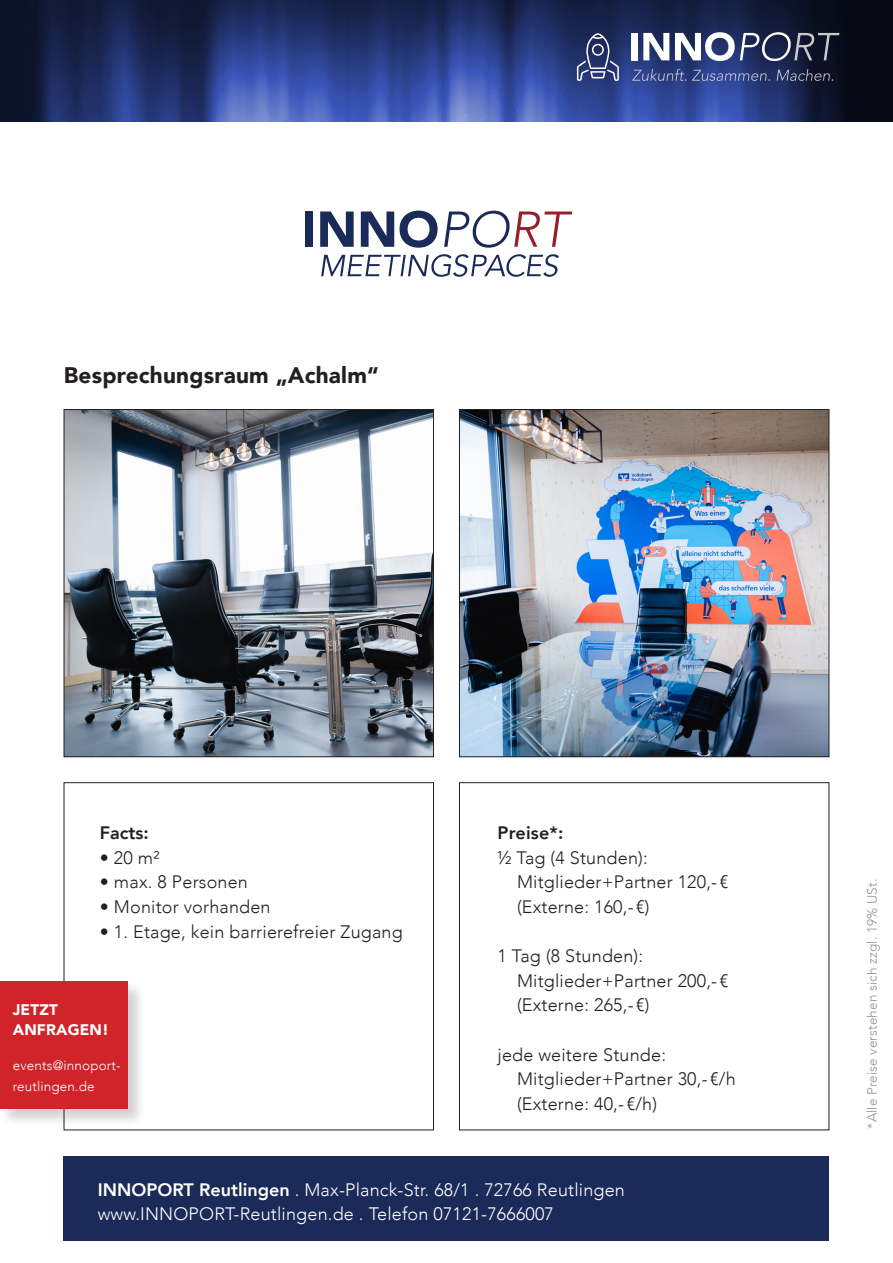
<style>
.page{position:relative;width:893px;height:1263px;background:#fff}
.page>*{position:absolute;margin:0;border:0;box-sizing:border-box;transform-origin:0 0}
._1_Headline__Hypatia_ExtraLight__28pt__0_{font:900 22.5px "Avenir";letter-spacing:.01em;color:#231f20}
._3_Fließtext__Hypathia_Light__9_5pt__10__{font:300 18px "Avenir";letter-spacing:.01em;color:#231f20}
._1_Headline__Hypatia_ExtraLight__28pt__0_-2{font:300 18px "Avenir";letter-spacing:.01em;color:#fff}
._3_Fließtext__Hypathia_Light__9_5pt__10__-2{font:800 18px "Avenir";letter-spacing:.01em;color:#231f20}
._1_Headline__Hypatia_ExtraLight__28pt__0_-3{font:800 18px "Avenir";color:#231f20}
._3_Fließtext__Hypathia_Light__9_5pt__10__-3{font:900 15.3px "Avenir";letter-spacing:.01em;color:#fff}
._3_Fließtext__Hypathia_Light__9_5pt__10__-4{font:300 13.5px "Avenir";letter-spacing:.01em;color:#939598}
._3_Fließtext__Hypathia_Light__9_5pt__10__-5{font:300 13.5px/21px "Avenir";letter-spacing:.01em;color:#fff}
.s1{font-weight:800}
</style>
<div class="page">
<img style="left:461px;top:411px;width:366px;height:344px">
<div style="left:459px;top:409px;width:370px;height:348px;border:1px solid #231f20"></div>
<img style="left:66px;top:411px;width:366px;height:344px">
<div style="left:64px;top:409px;width:370px;height:348px;border:1px solid #231f20"></div>
<div style="left:459px;top:782px;width:370px;height:348px;border:1px solid #231f20"></div>
<div style="left:64px;top:1157px;width:765px;height:84px;background:#1b2b59"></div>
<img style="left:0;top:0;width:893px;height:121px">
<div style="left:632px;top:33px;width:6px;height:27px;background:#fff"></div>
<svg style="left:643px;top:33px;width:26px;height:27px"></svg>
<svg style="left:675px;top:32px;width:164px;height:29px"></svg>
<svg style="left:632px;top:69px;width:54px;height:12px"></svg>
<svg style="left:692px;top:70px;width:78px;height:11px"></svg>
<svg style="left:777px;top:69px;width:56px;height:12px"></svg>
<svg style="left:577px;top:33px;width:42px;height:48px;background:#485581"></svg>
<div style="left:305px;top:211px;width:8px;height:36px;background:#1b2b59"></div>
<svg style="left:320px;top:211px;width:34px;height:36px"></svg>
<svg style="left:361px;top:211px;width:33px;height:36px"></svg>
<svg style="left:400px;top:211px;width:38px;height:37px"></svg>
<svg style="left:444px;top:211px;width:128px;height:37px"></svg>
<svg style="left:321px;top:254px;width:238px;height:23px"></svg>
<div style="left:0;top:982px;width:146px;height:145px;background:#231f20;opacity:.2"></div>
<div style="left:0;top:982px;width:128px;height:127px;background:#d1232a"></div>
<p class="_1_Headline__Hypatia_ExtraLight__28pt__0_" style="left:64px;top:356px;width:317px">Besprechungsraum „Achalm“</p>
<p class="_1_Headline__Hypatia_ExtraLight__28pt__0_-3" style="left:100px;top:819px;width:50px">Facts:</p>
<p class="_3_Fließtext__Hypathia_Light__9_5pt__10__" style="left:100px;top:847px;width:61px">• 20 m²</p>
<p class="_3_Fließtext__Hypathia_Light__9_5pt__10__" style="left:100px;top:871px;width:150px">• max. 8 Personen</p>
<p class="_3_Fließtext__Hypathia_Light__9_5pt__10__" style="left:100px;top:896px;width:172px">• Monitor vorhanden</p>
<p class="_3_Fließtext__Hypathia_Light__9_5pt__10__" style="left:100px;top:921px;width:304px">• 1. Etage, kein barrierefreier Zugang</p>
<p class="_3_Fließtext__Hypathia_Light__9_5pt__10__-3" style="left:13px;top:996px;width:47px">JETZT</p>
<p class="_3_Fließtext__Hypathia_Light__9_5pt__10__-3" style="left:13px;top:1017px;width:98px">ANFRAGEN!</p>
<p class="_3_Fließtext__Hypathia_Light__9_5pt__10__-5" style="left:13px;top:1055px;width:109px">events@innoport&shy;reutlingen.de</p>
<p class="_3_Fließtext__Hypathia_Light__9_5pt__10__-2" style="left:497px;top:819px;width:67px">Preise*:</p>
<p class="_3_Fließtext__Hypathia_Light__9_5pt__10__" style="left:497px;top:847px;width:152px">½ Tag (4 Stunden):</p>
<p class="_3_Fließtext__Hypathia_Light__9_5pt__10__" style="left:517px;top:871px;width:213px">Mitglieder+Partner 120,- €</p>
<p class="_3_Fließtext__Hypathia_Light__9_5pt__10__" style="left:517px;top:896px;width:134px">(Externe: 160,- €)</p>
<p class="_3_Fließtext__Hypathia_Light__9_5pt__10__" style="left:497px;top:945px;width:147px">1 Tag (8 Stunden):</p>
<p class="_3_Fließtext__Hypathia_Light__9_5pt__10__" style="left:517px;top:970px;width:213px">Mitglieder+Partner 200,- €</p>
<p class="_3_Fließtext__Hypathia_Light__9_5pt__10__" style="left:517px;top:994px;width:134px">(Externe: 265,- €)</p>
<p class="_3_Fließtext__Hypathia_Light__9_5pt__10__" style="left:497px;top:1044px;width:170px">jede weitere Stunde:</p>
<p class="_3_Fließtext__Hypathia_Light__9_5pt__10__" style="left:517px;top:1068px;width:220px">Mitglieder+Partner 30,- €/h</p>
<p class="_3_Fließtext__Hypathia_Light__9_5pt__10__" style="left:517px;top:1093px;width:142px">(Externe: 40,- €/h)</p>
<p class="_1_Headline__Hypatia_ExtraLight__28pt__0_-2" style="left:98px;top:1179px;width:529px"><span class="s1">INNOPORT Reutlingen</span> . Max-Planck-Str. 68/1 . 72766 Reutlingen</p>
<p class="_1_Headline__Hypatia_ExtraLight__28pt__0_-2" style="left:98px;top:1203px;width:458px">www.INNOPORT-Reutlingen.de . Telefon 07121-7666007</p>
<p class="_3_Fließtext__Hypathia_Light__9_5pt__10__-4" style="left:864px;top:1128px;width:251px;rotate:-90deg">*Alle Preise verstehen sich zzgl. 19% USt.</p>
</div>
